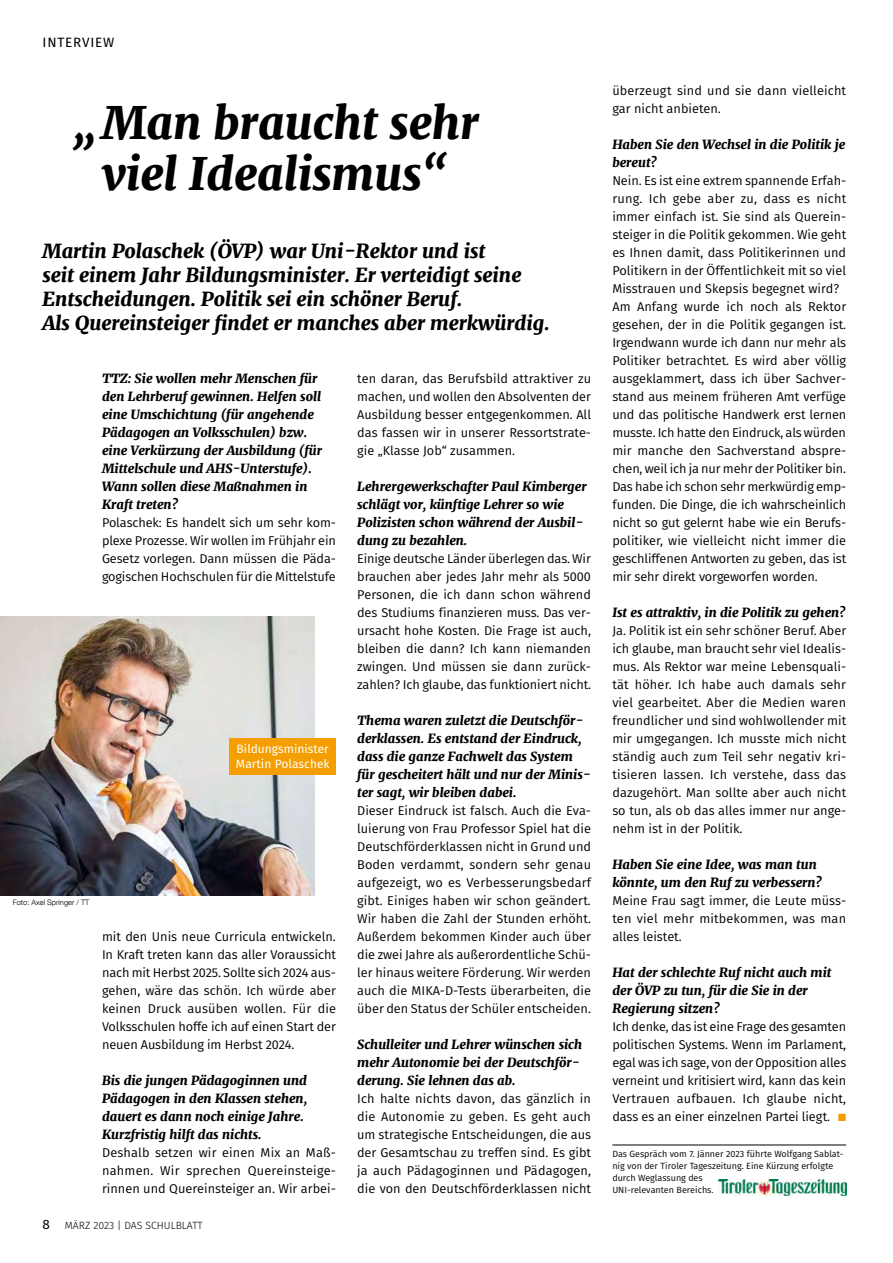
<style>
.page{position:relative;width:893px;height:1263px;background:#fff}
.page>*{position:absolute;margin:0;border:0;box-sizing:border-box;transform-origin:0 0}
.t1{font:italic 800 45px/51px "Merriweather";color:#000;text-align:center}
.t2{font:italic 800 19.5px/24px "Merriweather";color:#000}
.t3{font:13.5px "Fira Sans";letter-spacing:.06em;color:#000}
.t4{font:12.75px/18px "Fira Sans";color:#000;text-align:justify}
.t5{font:italic 800 12.75px/18px "Merriweather";color:#000}
.t6{font:12px/15px "Fira Sans";color:#fff}
.t7{font:300 10.5px "Fira Sans";color:#000}
.t8{font:9px/12px "Fira Sans";color:#000}
.t9{font:300 7.5px "Helvetica Neue LT Com";color:#000}
.s1{font-weight:400;font-size:13.5px}
.s2{color:#f49e00}
</style>
<div class="page">
<img style="left:0;top:617px;width:315px;height:279px">
<hr style="left:612px;top:1145px;width:234px;height:1px;background:#000">
<div style="left:230px;top:738px;width:106px;height:36px;background:#f49e00"></div>
<img style="left:718px;top:1179px;width:128px;height:16px">
<p class="t3" style="left:43px;top:33px;width:73px">INTERVIEW</p>
<h1 class="t1" style="left:72px;top:97px;width:408px">„Man braucht sehr viel Idealismus“</h1>
<h2 class="t2" style="left:43px;top:239px;width:509px">Martin Polaschek (ÖVP) war Uni-Rektor und ist<br>seit einem Jahr Bildungsminister. Er verteidigt seine Entscheidungen. Politik sei ein schöner Beruf.<br>Als Quereinsteiger findet er manches aber merkwürdig.</h2>
<p class="t5" style="left:102px;top:369px;width:222px">TTZ: Sie wollen mehr Menschen für den Lehrberuf gewinnen. Helfen soll eine Umschichtung (für angehende<br>Pädagogen an Volksschulen) bzw. eine Verkürzung der Ausbildung (für<br>Mittelschule und AHS-Unterstufe).<br>Wann sollen diese Maßnahmen in<br>Kraft treten?</p>
<p class="t4" style="left:102px;top:514px;width:235px">Polaschek: Es handelt sich um sehr kom&shy;plexe Prozesse. Wir wollen im Frühjahr ein Gesetz vorlegen. Dann müssen die Päda&shy;gogischen Hochschulen für die Mittelstufe</p>
<p class="t4" style="left:357px;top:370px;width:235px">ten daran, das Berufsbild attraktiver zu machen, und wollen den Absolventen der Ausbildung besser entgegenkommen. All das fassen wir in unserer Ressortstrate&shy;gie „Klasse Job“ zusammen.</p>
<p class="t5" style="left:357px;top:477px;width:231px">Lehrergewerkschafter Paul Kimberger schlägt vor, künftige Lehrer so wie<br>Polizisten schon während der Ausbil&shy;dung zu bezahlen.</p>
<p class="t4" style="left:357px;top:550px;width:235px">Einige deutsche Länder überlegen das. Wir brauchen aber jedes Jahr mehr als 5000<br>Personen, die ich dann schon während des Studiums finanzieren muss. Das ver&shy;ursacht hohe Kosten. Die Frage ist auch, bleiben die dann? Ich kann niemanden zwingen. Und müssen sie dann zurück&shy;zahlen? Ich glaube, das funktioniert nicht.</p>
<p class="t5" style="left:357px;top:711px;width:235px">Thema waren zuletzt die Deutschför&shy;derklassen. Es entstand der Eindruck, dass die ganze Fachwelt das System für gescheitert hält und nur der Minis&shy;ter sagt, wir bleiben dabei.</p>
<p class="t4" style="left:357px;top:802px;width:235px">Dieser Eindruck ist falsch. Auch die Eva&shy;luierung von Frau Professor Spiel hat die Deutschförderklassen nicht in Grund und Boden verdammt, sondern sehr genau aufgezeigt, wo es Verbesserungsbedarf gibt. Einiges haben wir schon geändert.<br>Wir haben die Zahl der Stunden erhöht.<br>Außerdem bekommen Kinder auch über die zwei Jahre als außerordentliche Schü&shy;ler hinaus weitere Förderung. Wir werden auch die MIKA-D-Tests überarbeiten, die über den Status der Schüler entscheiden.</p>
<p class="t5" style="left:357px;top:1035px;width:227px">Schulleiter und Lehrer wünschen sich mehr Autonomie bei der Deutschför&shy;derung. Sie lehnen das ab.</p>
<p class="t4" style="left:357px;top:1090px;width:235px">Ich halte nichts davon, das gänzlich in die Autonomie zu geben. Es geht auch um strategische Entscheidungen, die aus der Gesamtschau zu treffen sind. Es gibt ja auch Pädagoginnen und Pädagogen, die von den Deutschförderklassen nicht</p>
<p class="t6" style="left:236px;top:742px;width:95px">Bildungsminister<br>Martin Polaschek</p>
<p class="t9" style="left:13px;top:898px;width:78px">Foto: Axel Springer / TT</p>
<p class="t4" style="left:102px;top:928px;width:235px">mit den Unis neue Curricula entwickeln.<br>In Kraft treten kann das aller Voraussicht nach mit Herbst 2025. Sollte sich 2024 aus&shy;gehen, wäre das schön. Ich würde aber keinen Druck ausüben wollen. Für die Volksschulen hoffe ich auf einen Start der neuen Ausbildung im Herbst 2024.</p>
<p class="t5" style="left:102px;top:1071px;width:207px">Bis die jungen Pädagoginnen und<br>Pädagogen in den Klassen stehen, dauert es dann noch einige Jahre.<br>Kurzfristig hilft das nichts.</p>
<p class="t4" style="left:102px;top:1144px;width:235px">Deshalb setzen wir einen Mix an Maß&shy;nahmen. Wir sprechen Quereinsteige&shy;rinnen und Quereinsteiger an. Wir arbei-</p>
<p class="t7" style="left:43px;top:1218px;width:162px"><span class="s1">8</span> MÄRZ 2023 | DAS SCHULBLATT</p>
<p class="t4" style="left:612px;top:82px;width:235px">überzeugt sind und sie dann vielleicht gar nicht anbieten.</p>
<p class="t5" style="left:612px;top:135px;width:234px">Haben Sie den Wechsel in die Politik je bereut?</p>
<p class="t4" style="left:612px;top:172px;width:236px;text-align:left">Nein. Es ist eine extrem spannende Erfah&shy;rung. Ich gebe aber zu, dass es nicht immer einfach ist. Sie sind als Querein&shy;steiger in die Politik gekommen. Wie geht es Ihnen damit, dass Politikerinnen und Politikern in der Öffentlichkeit mit so viel Misstrauen und Skepsis begegnet wird?<br>Am Anfang wurde ich noch als Rektor gesehen, der in die Politik gegangen ist.<br>Irgendwann wurde ich dann nur mehr als Politiker betrachtet. Es wird aber völlig ausgeklammert, dass ich über Sachver&shy;stand aus meinem früheren Amt verfüge und das politische Handwerk erst lernen musste. Ich hatte den Eindruck, als würden mir manche den Sachverstand abspre&shy;chen, weil ich ja nur mehr der Politiker bin.<br>Das habe ich schon sehr merkwürdig emp&shy;funden. Die Dinge, die ich wahrscheinlich nicht so gut gelernt habe wie ein Berufs&shy;politiker, wie vielleicht nicht immer die geschliffenen Antworten zu geben, das ist mir sehr direkt vorgeworfen worden.</p>
<p class="t5" style="left:612px;top:603px;width:234px">Ist es attraktiv, in die Politik zu gehen?</p>
<p class="t4" style="left:612px;top:622px;width:235px">Ja. Politik ist ein sehr schöner Beruf. Aber ich glaube, man braucht sehr viel Idealis&shy;mus. Als Rektor war meine Lebensquali&shy;tät höher. Ich habe auch damals sehr viel gearbeitet. Aber die Medien waren freundlicher und sind wohlwollender mit mir umgegangen. Ich musste mich nicht ständig auch zum Teil sehr negativ kri&shy;tisieren lassen. Ich verstehe, dass das dazugehört. Man sollte aber auch nicht so tun, als ob das alles immer nur ange&shy;nehm ist in der Politik.</p>
<p class="t5" style="left:612px;top:855px;width:211px">Haben Sie eine Idee, was man tun könnte, um den Ruf zu verbessern?</p>
<p class="t4" style="left:612px;top:892px;width:235px">Meine Frau sagt immer, die Leute müss&shy;ten viel mehr mitbekommen, was man alles leistet.</p>
<p class="t5" style="left:612px;top:963px;width:221px">Hat der schlechte Ruf nicht auch mit der ÖVP zu tun, für die Sie in der<br>Regierung sitzen?</p>
<p class="t4" style="left:612px;top:1018px;width:235px">Ich denke, das ist eine Frage des gesamten politischen Systems. Wenn im Parlament, egal was ich sage, von der Opposition alles verneint und kritisiert wird, kann das kein Vertrauen aufbauen. Ich glaube nicht, dass es an einer einzelnen Partei liegt. <span class="s2">■</span></p>
<p class="t8" style="left:612px;top:1148px;width:233px">Das Gespräch vom 7. Jänner 2023 führte Wolfgang Sablat&shy;nig von der Tiroler Tageszeitung. Eine Kürzung erfolgte durch Weglassung des<br>UNI-relevanten Bereichs.</p>
</div>
